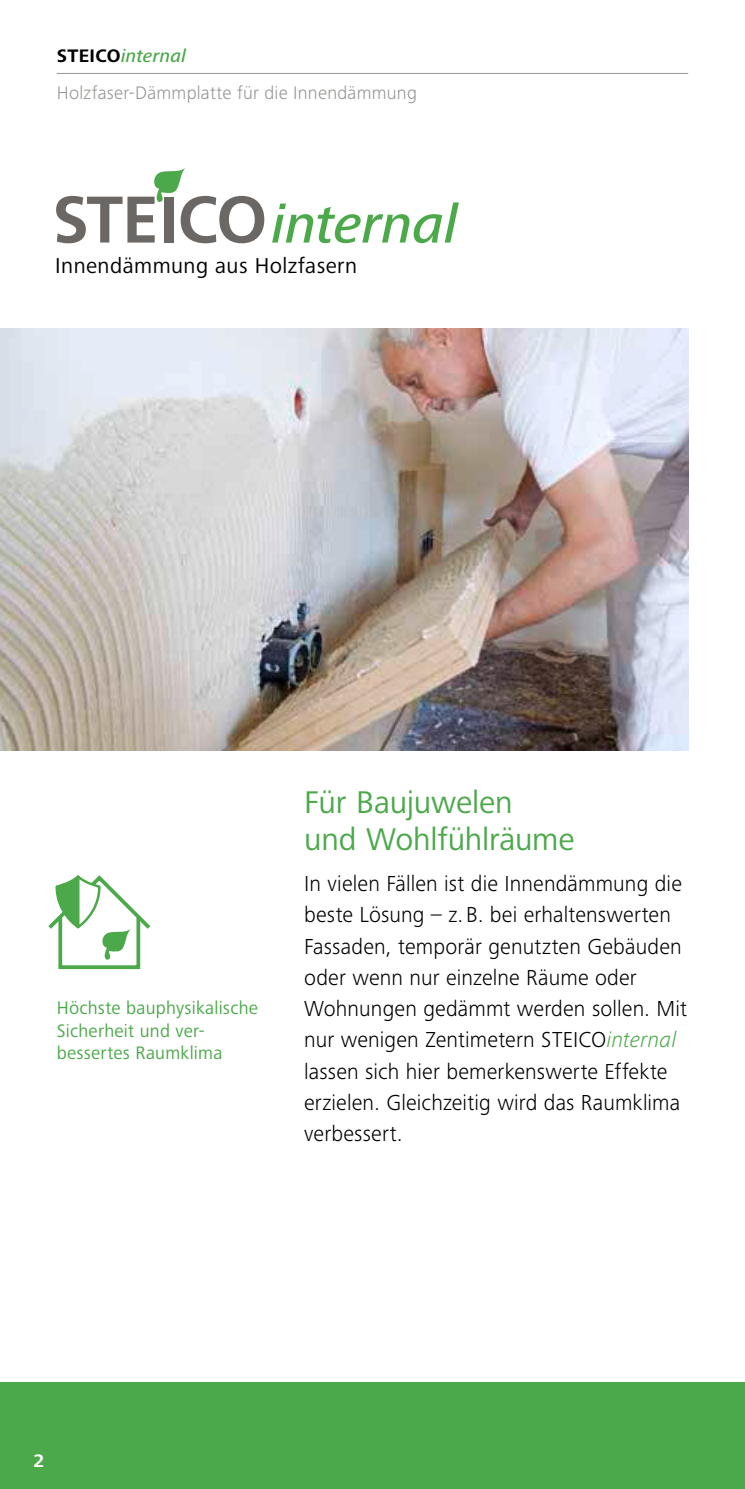
<style>
.page{position:relative;width:745px;height:1489px;background:#fff}
.page>*{position:absolute;margin:0;border:0;box-sizing:border-box;transform-origin:0 0}
.t1{font:italic 500 55.75px "Frutiger Next LTW1 G";color:#4ba94a}
.t2{font:32.5px/37.5px "Frutiger Next LTW1 G";letter-spacing:-.005em;color:#4ba94a}
.t3{font:300 22.5px/31.2px "Frutiger Next LTW1 G";letter-spacing:.01em;color:#000}
.t4{font:22.25px "Frutiger Next LTW1 G";letter-spacing:.02em;color:#000}
.t5{font:18.75px/22.5px "Frutiger Next LTW1 G";letter-spacing:.015em;color:#4ba94a}
.t6{font:300 18.75px "Frutiger Next LTW1 G";letter-spacing:.01em;color:#959491}
.t7{font:italic 500 18.75px "Frutiger Next LTW1 G";letter-spacing:.02em;color:#4ba94a}
.t8{font:700 18.75px "Frutiger Next LTW1 G";color:#fff}
.s1{font-weight:700;font-style:normal;color:#000}
.s2{font-style:italic;color:#4ba94a}
</style>
<div class="page">
<div style="left:0;top:1382px;width:744px;height:106px;background:#4ba94a"></div>
<img style="left:0;top:328px;width:687px;height:422px">
<div style="left:58px;top:915px;width:82px;height:54px;border:4px solid #4ba94a"></div>
<svg style="left:48px;top:875px;width:103px;height:85px"></svg>
<svg style="left:56px;top:168px;width:208px;height:75px"></svg>
<hr style="left:57px;top:73px;width:630px;height:1px;background:#959491">
<p class="t7" style="left:57px;top:45px;width:131px"><span class="s1">STEICO</span>internal</p>
<p class="t6" style="left:57px;top:82px;width:361px">Holzfaser-Dämmplatte für die Innendämmung</p>
<h1 class="t1" style="left:271px;top:192px;width:188px">internal</h1>
<p class="t4" style="left:55px;top:253px;width:303px">Innendämmung aus Holzfasern</p>
<p class="t5" style="left:57px;top:997px;width:202px">Höchste bauphysikalische<br>Sicherheit und ver&shy;bessertes Raumklima</p>
<h2 class="t2" style="left:304px;top:784px;width:272px">Für Baujuwelen<br>und Wohlfühlräume</h2>
<p class="t3" style="left:304px;top:868px;width:384px">In vielen Fällen ist die Innendämmung die beste Lösung – z.B. bei erhaltenswerten Fassaden, temporär genutzten Gebäuden oder wenn nur einzelne Räume oder Wohnungen gedämmt werden sollen. Mit nur wenigen Zentimetern STEICO<span class="s2">internal </span>lassen sich hier bemerkenswerte Effekte erzielen. Gleichzeitig wird das Raumklima verbessert.</p>
<p class="t8" style="left:33px;top:1449px;width:13px">2</p>
</div>
